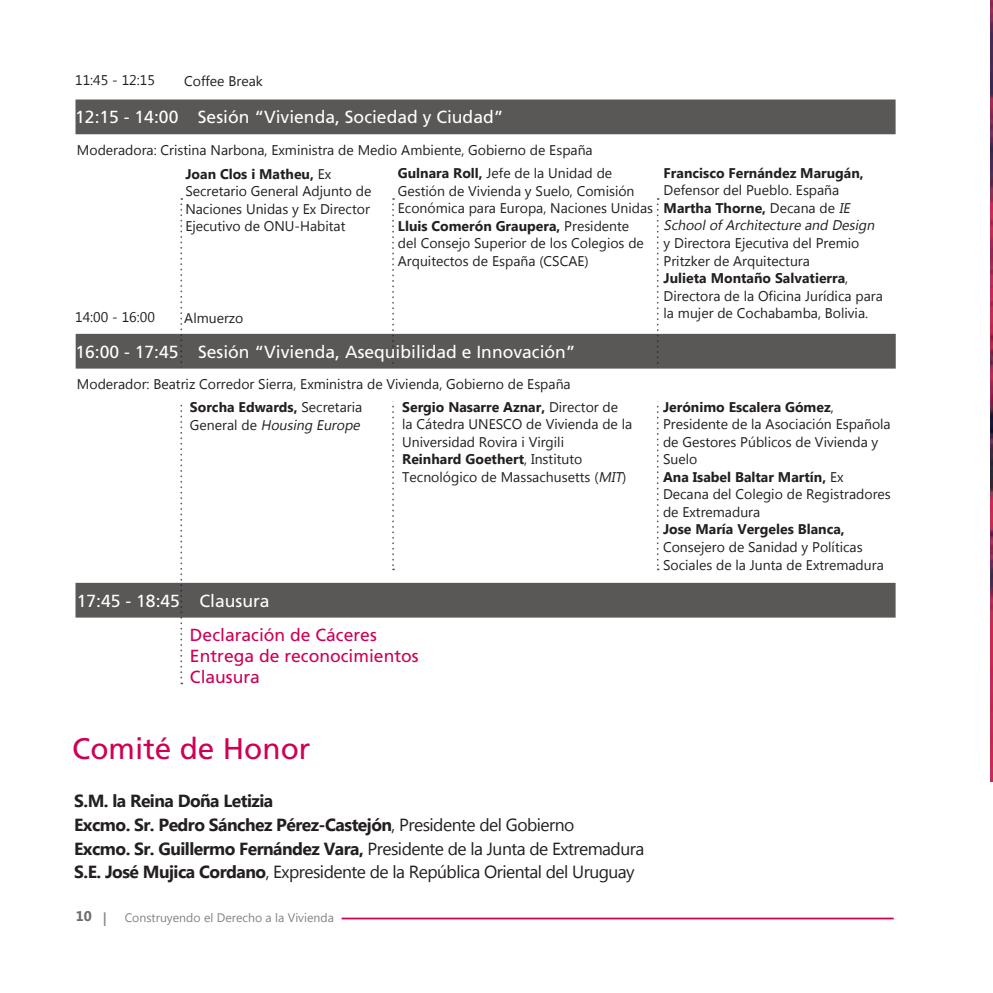
<style>
.page{position:relative;width:993px;height:993px;background:#fff}
.page>*{position:absolute;margin:0;border:0;box-sizing:border-box;transform-origin:0 0}
.Título_1{font:29.75px "Frutiger LT Std";color:#ce0056}
.parrafo_cuerpo{font:700 17.5px "Myanmar Text";letter-spacing:-.03em;color:#231f20}
.Título_1-2{font:17.5px "Frutiger LT Std";color:#fff}
.parrafo_cuerpo-2{font:17.5px "Myanmar Text";letter-spacing:-.03em;color:#231f20}
.Título_1-3{font:17.5px "Frutiger LT Std";color:#ce0056}
.parrafo_cuerpo-3{font:14px/17.5px "Myanmar Text";color:#231f20}
.parrafo_cuerpo-4{font:700 14px/17.5px "Myanmar Text";color:#231f20}
.t1{font:700 14px "Myanmar Text";color:#6c6d70}
.t2{font:12.25px "Myanmar Text";color:#808285}
.s1{font-weight:700}
.s2{font-style:italic}
.s3{font-weight:400}
</style>
<div class="page">
<svg style="left:104px;top:912px;width:1px;height:13px"></svg>
<hr style="left:341px;top:917px;width:552px;height:2px;background:#ce0056">
<svg style="left:180px;top:198px;width:2px;height:486px"></svg>
<svg style="left:656px;top:198px;width:2px;height:372px"></svg>
<svg style="left:392px;top:198px;width:2px;height:372px"></svg>
<div style="left:75px;top:133px;width:819px;height:35px;border:2px solid #fff"></div>
<div style="left:76px;top:368px;width:817px;height:33px;background:#fff"></div>
<div style="left:75px;top:367px;width:819px;height:34px;border:2px solid #fff"></div>
<div style="left:76px;top:100px;width:818px;height:33px;background:#5a5757"></div>
<div style="left:75px;top:99px;width:820px;height:35px;border:2px solid #231f20"></div>
<div style="left:76px;top:334px;width:818px;height:33px;background:#5a5757"></div>
<div style="left:76px;top:334px;width:819px;height:34px;border:2px solid #231f20"></div>
<div style="left:76px;top:583px;width:818px;height:33px;background:#5a5757"></div>
<div style="left:75px;top:582px;width:820px;height:35px;border:2px solid #231f20"></div>
<img style="left:990px;top:0;width:2px;height:781px">
<p class="parrafo_cuerpo-3" style="left:75px;top:71px;width:81px">11:45 - 12:15</p>
<p class="parrafo_cuerpo-3" style="left:184px;top:72px;width:80px">Coffee Break</p>
<p class="Título_1-2" style="left:75px;top:107px;width:429px">12:15 - 14:00 Sesión “Vivienda, Sociedad y Ciudad”</p>
<p class="parrafo_cuerpo-3" style="left:77px;top:141px;width:517px">Moderadora: Cristina Narbona, Exministra de Medio Ambiente, Gobierno de España</p>
<p class="parrafo_cuerpo-3" style="left:185px;top:165px;width:187px"><span class="s1">Joan Clos i Matheu,</span> Ex<br>Secretario General Adjunto de<br>Naciones Unidas y Ex Director<br>Ejecutivo de ONU-Habitat</p>
<p class="parrafo_cuerpo-3" style="left:398px;top:165px;width:257px"><span class="s1">Gulnara Roll,</span> Jefe de la Unidad de<br>Gestión de Vivienda y Suelo, Comisión<br>Económica para Europa, Naciones Unidas</p>
<p class="parrafo_cuerpo-3" style="left:398px;top:217px;width:247px"><span class="s1">Lluis Comerón Graupera,</span> Presidente del Consejo Superior de los Colegios de<br>Arquitectos de España (CSCAE)</p>
<p class="parrafo_cuerpo-3" style="left:75px;top:308px;width:81px">14:00 - 16:00</p>
<p class="parrafo_cuerpo-3" style="left:184px;top:309px;width:61px">Almuerzo</p>
<p class="Título_1-2" style="left:75px;top:341px;width:501px">16:00 - 17:45 Sesión “Vivienda, Asequibilidad e Innovación”</p>
<p class="parrafo_cuerpo-3" style="left:77px;top:375px;width:495px">Moderador: Beatriz Corredor Sierra, Exministra de Vivienda, Gobierno de España</p>
<p class="parrafo_cuerpo-3" style="left:190px;top:398px;width:176px"><span class="s1">Sorcha Edwards,</span> Secretaria<br>G e n e ra l d e <span class="s2">Housing Europe</span></p>
<p class="parrafo_cuerpo-3" style="left:402px;top:398px;width:231px"><span class="s1">Sergio Nasarre Aznar,</span> Director de<br>la Cátedra UNESCO de Vivienda de la<br>Universidad Rovira i Virgili</p>
<p class="parrafo_cuerpo-3" style="left:402px;top:450px;width:226px"><span class="s1">Reinhard Goethert</span>, Instituto<br>Tecnológico de Massachusetts (<span class="s2">MIT</span>)</p>
<p class="Título_1-2" style="left:77px;top:590px;width:194px">17:45 - 18:45 Clausura</p>
<p class="Título_1-3" style="left:190px;top:624px;width:188px">Declaración de Cáceres</p>
<p class="Título_1-3" style="left:190px;top:645px;width:230px">Entrega de reconocimientos</p>
<p class="Título_1-3" style="left:190px;top:666px;width:72px">Clausura</p>
<p class="parrafo_cuerpo-4" style="left:663px;top:164px;width:201px">Francisco Fernández Marugán,<br><span class="s3">Defensor del Pueblo. España</span></p>
<p class="parrafo_cuerpo-3" style="left:663px;top:199px;width:216px"><span class="s1">Martha Thorne,</span> Decana de <span class="s2">IE<br>SchoolofArchitectureand Design </span>y Directora Ejecutiva del Premio<br>Pritzker de Arquitectura</p>
<p class="parrafo_cuerpo-3" style="left:663px;top:269px;width:221px"><span class="s1">Julieta Montaño Salvatierra</span>,<br>Directora de la Oficina Jurídica para la mujer de Cochabamba, Bolivia.</p>
<p class="parrafo_cuerpo-3" style="left:662px;top:398px;width:229px"><span class="s1">Jerónimo Escalera Gómez</span>,<br>Presidente de la Asociación Española de Gestores Públicos de Vivienda y<br>Suelo</p>
<p class="parrafo_cuerpo-3" style="left:662px;top:468px;width:229px"><span class="s1">Ana Isabel Baltar Martín,</span> Ex<br>Decana del Colegio de Registradores de Extremadura</p>
<p class="parrafo_cuerpo-3" style="left:662px;top:520px;width:222px"><span class="s1">Jose María Vergeles Blanca,<br></span>Consejero de Sanidad y Políticas<br>Sociales de la Junta de Extremadura</p>
<p class="Título_1" style="left:72px;top:731px;width:240px">Comité de Honor</p>
<p class="parrafo_cuerpo" style="left:74px;top:791px;width:201px">S.M. la Reina Doña Letizia</p>
<p class="parrafo_cuerpo" style="left:74px;top:814px;width:501px">Excmo. Sr. Pedro Sánchez Pérez-Castejón<span class="s3">, Presidente del Gobierno</span></p>
<p class="parrafo_cuerpo" style="left:74px;top:838px;width:571px">Excmo. Sr. Guillermo Fernández Vara, <span class="s3">Presidente de la Junta de Extremadura</span></p>
<p class="parrafo_cuerpo-2" style="left:74px;top:861px;width:562px"><span class="s1">S.E. José Mujica Cordano</span>, Expresidente de la República Oriental del Uruguay</p>
<p class="t1" style="left:76px;top:907px;width:18px">10</p>
<p class="t2" style="left:125px;top:910px;width:211px">Construyendo el Derecho a la Vivienda</p>
</div>
